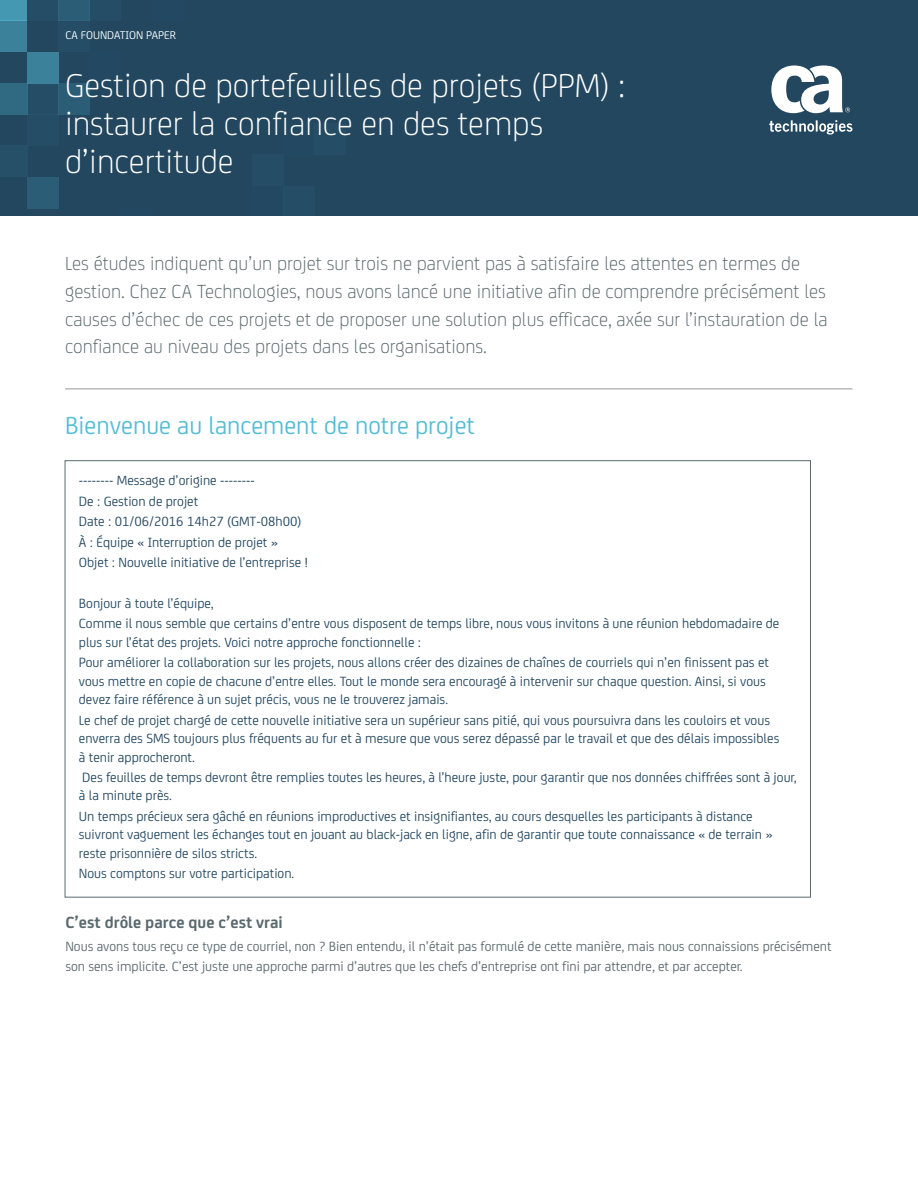
<style>
.page{position:relative;width:918px;height:1188px;background:#fff}
.page>*{position:absolute;margin:0;border:0;box-sizing:border-box;transform-origin:0 0}
.t1{font:300 35.25px/38.2px "CA Sans";color:#fff}
.t2{font:26.25px "CA Sans";color:#54bcd5}
.t3{font:300 20.25px/27.8px "CA Sans";color:#5a696e}
.t4{font:700 17.25px "CA Sans";color:#5a696e}
.t5{font:14.25px/20.4px "CA Sans";color:#244860}
.t6{font:14.25px/20.2px "CA Sans";color:#5a696e}
.t7{font:12px "CA Sans";color:#fff}
</style>
<div class="page">
<div style="left:0;top:0;width:918px;height:216px;background:#22475f"></div>
<div style="left:0;top:83px;width:27px;height:31px;background:#306982"></div>
<div style="left:27px;top:83px;width:32px;height:31px;background:#254e66"></div>
<div style="left:59px;top:83px;width:31px;height:31px;background:#2b5d76"></div>
<div style="left:28px;top:114px;width:31px;height:32px;background:#254e66"></div>
<div style="left:0;top:146px;width:28px;height:31px;background:#255068"></div>
<div style="left:28px;top:177px;width:31px;height:31px;background:#2b5d76"></div>
<div style="left:0;top:0;width:27px;height:21px;background:#4498b1"></div>
<div style="left:0;top:21px;width:27px;height:31px;background:#3a8199"></div>
<div style="left:27px;top:52px;width:31px;height:31px;background:#3a8199"></div>
<div style="left:27px;top:0;width:31px;height:21px;background:#254e66"></div>
<div style="left:58px;top:0;width:32px;height:21px;background:#2b5d76"></div>
<div style="left:58px;top:21px;width:32px;height:31px;background:#254e66"></div>
<div style="left:90px;top:0;width:31px;height:21px;background:#254e66"></div>
<div style="left:252px;top:155px;width:31px;height:31px;background:#254e66"></div>
<div style="left:283px;top:186px;width:31px;height:30px;background:#254e66"></div>
<div style="left:314px;top:124px;width:32px;height:31px;background:#254e66"></div>
<svg style="left:769px;top:120px;width:83px;height:15px"></svg>
<svg style="left:771px;top:65px;width:79px;height:48px"></svg>
<hr style="left:65px;top:389px;width:787px;height:1px;background:#949698">
<p class="t7" style="left:65px;top:26px;width:112px">CA FOUNDATION PAPER</p>
<h1 class="t1" style="left:65px;top:64px;width:561px">Gestion de portefeuilles de projets (PPM) : instaurer la confiance en des temps d’incertitude</h1>
<p class="t3" style="left:65px;top:248px;width:764px">Les études indiquent qu’un projet sur trois ne parvient pas à satisfaire les attentes en termes de gestion. Chez CA Technologies, nous avons lancé une initiative afin de comprendre précisément les causes d’échec de ces projets et de proposer une solution plus efficace, axée sur l’instauration de la confiance au niveau des projets dans les organisations.</p>
<h2 class="t2" style="left:65px;top:407px;width:411px">Bienvenue au lancement de notre projet</h2>
<p class="t5" style="left:79px;top:469px;width:230px">-------- Message d’origine --------<br>De : Gestion de projet<br>Date : 01/06/2016 14h27 (GMT-08h00)<br>À : Équipe « Interruption de projet » Objet : Nouvelle initiative de l’entreprise !</p>
<p class="t5" style="left:79px;top:592px;width:702px">Bonjour à toute l’équipe,<br>Comme il nous semble que certains d’entre vous disposent de temps libre, nous vous invitons à une réunion hebdomadaire de</p>
<p class="t5" style="left:79px;top:631px;width:692px">plus sur l’état des projets. Voici notre approche fonctionnelle :<br>Pour améliorer la collaboration sur les projets, nous allons créer des dizaines de chaînes de courriels qui n’en finissent pas et</p>
<p class="t5" style="left:79px;top:671px;width:688px;line-height:18.5px">vous mettre en copie de chacune d’entre elles. Tout le monde sera encouragé à intervenir sur chaque question. Ainsi, si vous devez faire référence à un sujet précis, vous ne le trouverez jamais.</p>
<p class="t5" style="left:79px;top:710px;width:702px;line-height:18.5px">Le chef de projet chargé de cette nouvelle initiative sera un supérieur sans pitié, qui vous poursuivra dans les couloirs et vous enverra des SMS toujours plus fréquents au fur et à mesure que vous serez dépassé par le travail et que des délais impossibles à tenir approcheront.</p>
<p class="t5" style="left:79px;top:767px;width:719px;line-height:18.5px">Des feuilles de temps devront être remplies toutes les heures, à l’heure juste, pour garantir que nos données chiffrées sont à jour, à la minute près.</p>
<p class="t5" style="left:79px;top:806px;width:695px;line-height:18.5px">Un temps précieux sera gâché en réunions improductives et insignifiantes, au cours desquelles les participants à distance suivront vaguement les échanges tout en jouant au black-jack en ligne, afin de garantir que toute connaissance « de terrain » reste prisonnière de silos stricts.</p>
<p class="t5" style="left:79px;top:862px;width:217px">Nous comptons sur votre participation.</p>
<p class="t4" style="left:65px;top:910px;width:219px">C’est drôle parce que c’est vrai</p>
<p class="t6" style="left:65px;top:935px;width:768px">Nous avons tous reçu ce type de courriel, non ? Bien entendu, il n’était pas formulé de cette manière, mais nous connaissions précisément son sens implicite. C’est juste une approche parmi d’autres que les chefs d’entreprise ont fini par attendre, et par accepter.</p>
</div>
